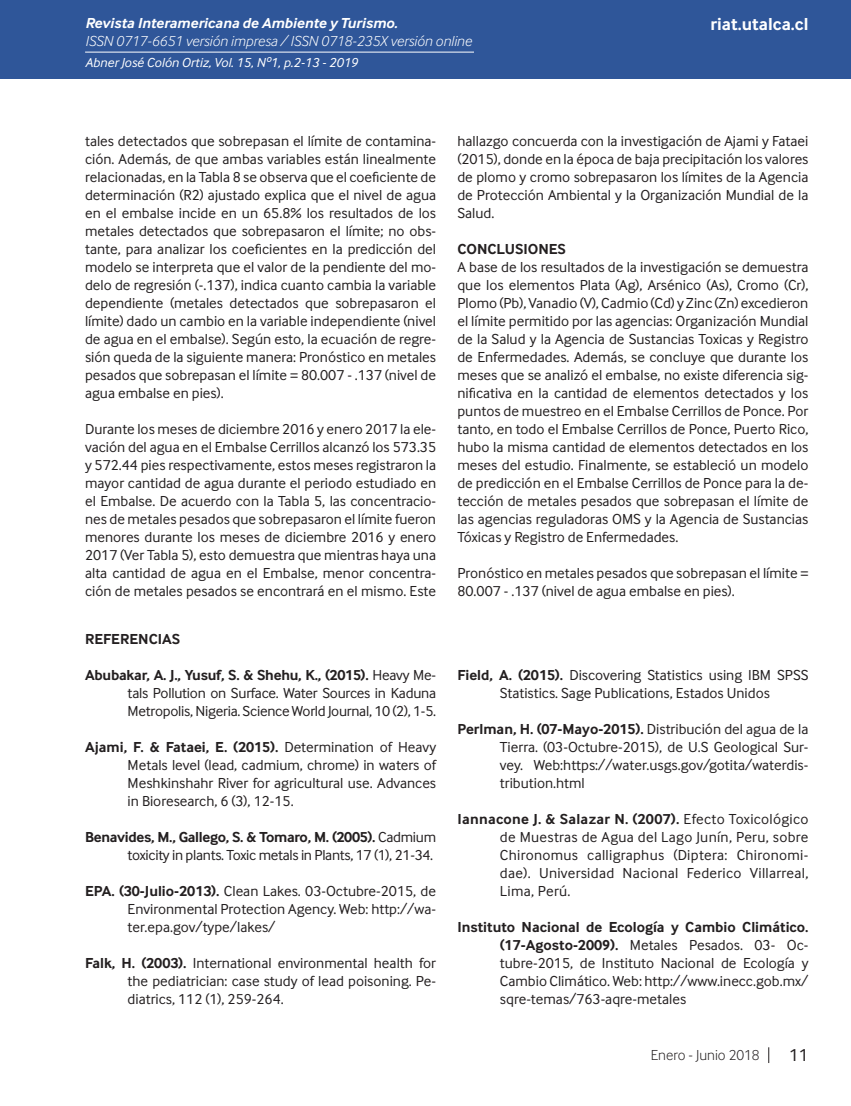
<style>
.page{position:relative;width:851px;height:1106px;background:#fff}
.page>*{position:absolute;margin:0;border:0;box-sizing:border-box;transform-origin:0 0}
.t1{font:700 18px "Inter Face";color:#fff}
.t2{font:18px "Inter Face";color:#231f20}
.Cuerpo_de_Texto{font:15px/18px "Inter Face";color:#231f20;text-align:justify}
.Cuerpo_de_Texto-2{font:15px/18px "Inter Face";letter-spacing:-.02em;color:#231f20;text-align:right}
.t3{font:italic 300 15px "Inter Face";color:#fff}
.t4{font:italic 700 15px "Inter Face";color:#fff}
.Cuerpo_de_Texto-3{font:700 15px "Inter Face";color:#231f20}
.t5{font:300 15px "Inter Face";color:#231f20}
.Cuño_de_pagina{font:italic 13.5px "Inter Face";color:#fff}
.s1{font-weight:700}
</style>
<div class="page">
<div style="left:0;top:0;width:850px;height:79px;background:#2f5699"></div>
<hr style="left:85px;top:52px;width:389px;height:1px;background:#fff">
<svg style="left:768px;top:1047px;width:1px;height:16px"></svg>
<p class="t4" style="left:85px;top:15px;width:314px">Revista Interamericana de Ambiente y Turismo.</p>
<p class="t3" style="left:85px;top:33px;width:388px">ISSN 0717-6651 versión impresa / ISSN 0718-235X versión online</p>
<p class="Cuño_de_pagina" style="left:85px;top:55px;width:274px">Abner José Colón Ortiz, Vol. 15, Nº1, p.2-13 - 2019</p>
<p class="t1" style="left:710px;top:14px;width:99px">riat.utalca.cl</p>
<p class="Cuerpo_de_Texto" style="left:85px;top:132px;width:352px">tales detectados que sobrepasan el límite de contamina&shy;ción. Además, de que ambas variables están linealmente relacionadas, en la Tabla 8 se observa que el coeficiente de determinación (R2) ajustado explica que el nivel de agua en el embalse incide en un 65.8% los resultados de los metales detectados que sobrepasaron el límite; no obs&shy;tante, para analizar los coeficientes en la predicción del modelo se interpreta que el valor de la pendiente del mo&shy;delo de regresión (-.137), indica cuanto cambia la variable dependiente (metales detectados que sobrepasaron el límite) dado un cambio en la variable independiente (nivel de agua en el embalse). Según esto, la ecuación de regre&shy;sión queda de la siguiente manera: Pronóstico en metales pesados que sobrepasan el límite = 80.007 - .137 (nivel de agua embalse en pies).</p>
<p class="Cuerpo_de_Texto" style="left:85px;top:420px;width:352px">Durante los meses de diciembre 2016 y enero 2017 la ele&shy;vación del agua en el Embalse Cerrillos alcanzó los 573.35 y 572.44 pies respectivamente, estos meses registraron la mayor cantidad de agua durante el periodo estudiado en el Embalse. De acuerdo con la Tabla 5, las concentracio&shy;nes de metales pesados que sobrepasaron el límite fueron menores durante los meses de diciembre 2016 y enero 2017 (Ver Tabla 5), esto demuestra que mientras haya una alta cantidad de agua en el Embalse, menor concentra&shy;ción de metales pesados se encontrará en el mismo. Este</p>
<p class="Cuerpo_de_Texto-3" style="left:85px;top:630px;width:97px">REFERENCIAS</p>
<p class="Cuerpo_de_Texto" style="left:128px;top:665px;width:310px;text-indent:-43px"><span class="s1">Abubakar, A. J., Yusuf, S. &amp; Shehu, K., (2015).</span> Heavy Me&shy;tals Pollution on Surface. Water Sources in Kaduna Metropolis, Nigeria. Science World Journal, 10 (2), 1-5.</p>
<p class="Cuerpo_de_Texto" style="left:128px;top:737px;width:310px;text-indent:-43px"><span class="s1">Ajami, F. &amp; Fataei, E. (2015).</span> Determination of Heavy Metals level (lead, cadmium, chrome) in waters of Meshkinshahr River for agricultural use. Advances in Bioresearch, 6 (3), 12-15.</p>
<p class="Cuerpo_de_Texto-2" style="left:85px;top:827px;width:352px"><span class="s1">Benavides, M., Gallego, S. &amp; Tomaro, M. (2005).</span> Cadmium toxicity in plants. Toxic metals in Plants, 17 (1), 21-34.</p>
<p class="Cuerpo_de_Texto" style="left:128px;top:881px;width:310px;text-indent:-43px"><span class="s1">EPA. (30-Julio-2013).</span> Clean Lakes. 03-Octubre-2015, de Environmental Protection Agency. Web: http://wa&shy;ter.epa.gov/type/lakes/</p>
<p class="Cuerpo_de_Texto" style="left:128px;top:953px;width:310px;text-indent:-43px"><span class="s1">Falk, H. (2003).</span> International environmental health for the pediatrician: case study of lead poisoning. Pe&shy;diatrics, 112 (1), 259-264.</p>
<p class="Cuerpo_de_Texto" style="left:457px;top:132px;width:352px">hallazgo concuerda con la investigación de Ajami y Fataei (2015), donde en la época de baja precipitación los valores de plomo y cromo sobrepasaron los límites de la Agencia de Protección Ambiental y la Organización Mundial de la Salud.</p>
<p class="Cuerpo_de_Texto-3" style="left:457px;top:240px;width:110px">CONCLUSIONES</p>
<p class="Cuerpo_de_Texto" style="left:457px;top:258px;width:352px">A base de los resultados de la investigación se demuestra que los elementos Plata (Ag), Arsénico (As), Cromo (Cr), Plomo (Pb), Vanadio (V), Cadmio (Cd) y Zinc (Zn) excedieron el límite permitido por las agencias: Organización Mundial de la Salud y la Agencia de Sustancias Toxicas y Registro de Enfermedades. Además, se concluye que durante los meses que se analizó el embalse, no existe diferencia sig&shy;nificativa en la cantidad de elementos detectados y los puntos de muestreo en el Embalse Cerrillos de Ponce. Por tanto, en todo el Embalse Cerrillos de Ponce, Puerto Rico, hubo la misma cantidad de elementos detectados en los meses del estudio. Finalmente, se estableció un modelo de predicción en el Embalse Cerrillos de Ponce para la de&shy;tección de metales pesados que sobrepasan el límite de las agencias reguladoras OMS y la Agencia de Sustancias Tóxicas y Registro de Enfermedades.</p>
<p class="Cuerpo_de_Texto" style="left:457px;top:564px;width:352px">Pronóstico en metales pesados que sobrepasan el límite =<br>80.007 - .137 (nivel de agua embalse en pies).</p>
<p class="Cuerpo_de_Texto" style="left:457px;top:665px;width:352px;text-align:center"><span class="s1">Field, A. (2015).</span> Discovering Statistics using IBM SPSS<br>Statistics. Sage Publications, Estados Unidos</p>
<p class="Cuerpo_de_Texto" style="left:500px;top:719px;width:310px;text-indent:-43px"><span class="s1">Perlman, H. (07-Mayo-2015).</span> Distribución del agua de la Tierra. (03-Octubre-2015), de U.S Geological Sur&shy;vey. Web:https://water.usgs.gov/gotita/waterdis&shy;tribution.html</p>
<p class="Cuerpo_de_Texto" style="left:500px;top:809px;width:310px;text-indent:-43px"><span class="s1">Iannacone J. &amp; Salazar N. (2007).</span> Efecto Toxicológico de Muestras de Agua del Lago Junín, Peru, sobre Chironomus calligraphus (Diptera: Chironomi&shy;dae). Universidad Nacional Federico Villarreal, Lima, Perú.</p>
<p class="Cuerpo_de_Texto" style="left:500px;top:917px;width:310px;text-indent:-43px"><span class="s1">Instituto Nacional de Ecología y Cambio Climático. (17-Agosto-2009).</span> Metales Pesados. 03- Oc&shy;tubre-2015, de Instituto Nacional de Ecología y Cambio Climático. Web: http://www.inecc.gob.mx/ sqre-temas/763-aqre-metales</p>
<p class="t5" style="left:651px;top:1046px;width:110px">Enero - Junio 2018</p>
<p class="t2" style="left:789px;top:1045px;width:21px">11</p>
</div>
